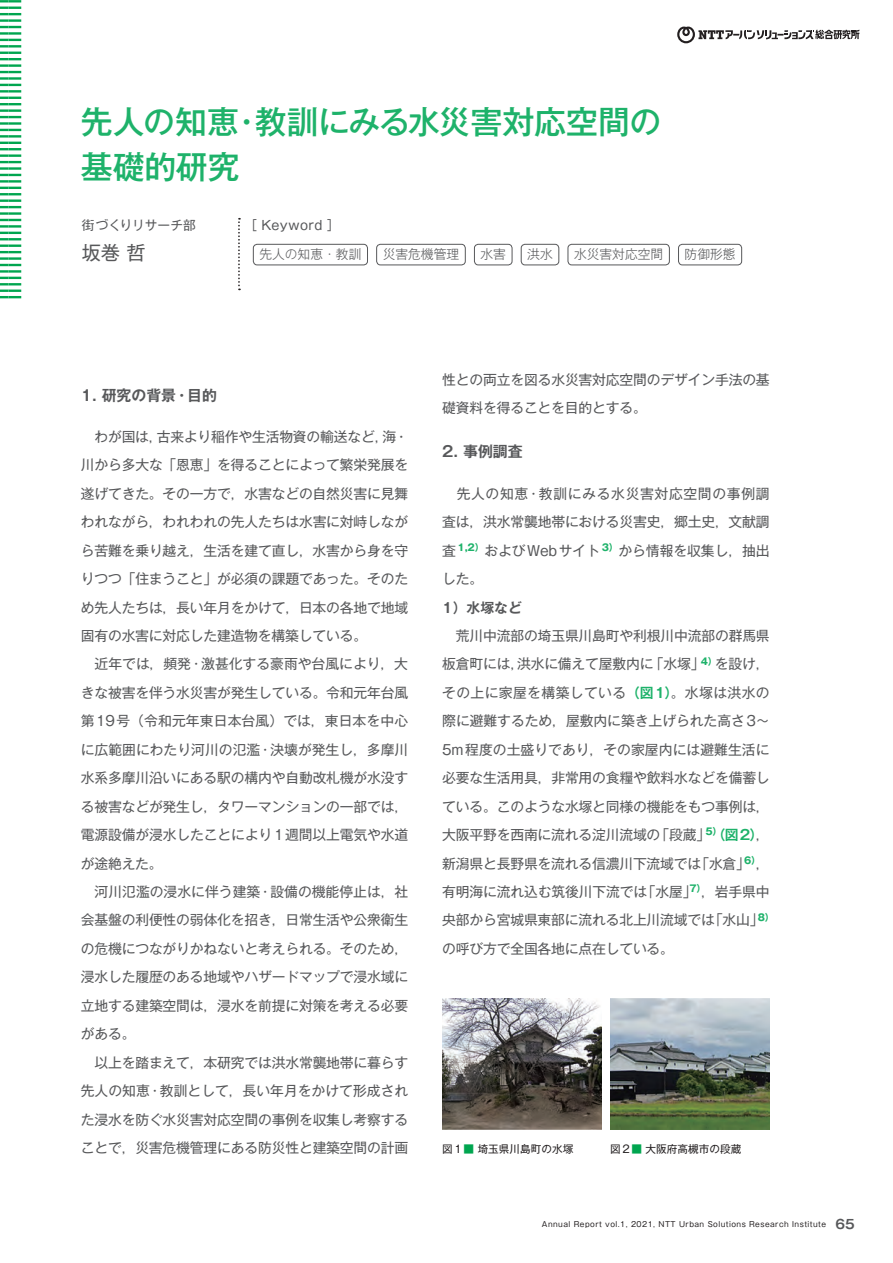
<style>
.page{position:relative;width:893px;height:1263px;background:#fff}
.page>*{position:absolute;margin:0;border:0;box-sizing:border-box;transform-origin:0 0}
.t1{font:500 31.95px/44.4px "Gothic MB101 Pro";color:#1eb26a}
.t2{font:19.2px "Gothic MB101 Pro";color:#57585a}
.t3{font:700 14.85px "Gothic MB101 Pro De";color:#57585a}
.t4{font:13.8px/28.5px "Gothic MB101 Pro";letter-spacing:-.015em;color:#57585a}
.t5{font:700 13.8px "Gothic MB101 Pro De";color:#57585a}
.t6{font:300 12.75px "Gothic MB101 Pro";color:#57585a}
.t7{font:12.75px "Gothic MB101 Pro";color:#57585a}
.t8{font:12.75px "Gothic MB101 Pro";letter-spacing:.04em;color:#57585a}
.t9{font:10.65px "Gothic MB101 Pro";color:#231f20}
.t10{font:7.5px "Gothic MB101 Pro";letter-spacing:.06em;color:#231f20}
.s1{font-family:"Gothic MB101 Pro De";font-weight:700;color:#1eb26a}
.s2{color:#00a54f}
.s3{font-family:"Gothic MB101 Pro De";font-weight:700;font-size:12.75px;color:#57585a}
</style>
<div class="page">
<img style="left:442px;top:998px;width:160px;height:131px">
<img style="left:610px;top:998px;width:160px;height:131px">
<svg style="left:0;top:0;width:21px;height:298px"></svg>
<svg style="left:238px;top:218px;width:2px;height:72px"></svg>
<div style="left:253px;top:244px;width:115px;height:21px;border:1px solid #57585a;border-radius:4px"></div>
<div style="left:376px;top:244px;width:90px;height:21px;border:1px solid #57585a;border-radius:4px"></div>
<div style="left:474px;top:244px;width:38px;height:21px;border:1px solid #57585a;border-radius:4px"></div>
<div style="left:521px;top:244px;width:38px;height:21px;border:1px solid #57585a;border-radius:4px"></div>
<div style="left:568px;top:244px;width:102px;height:21px;border:1px solid #57585a;border-radius:4px"></div>
<div style="left:678px;top:244px;width:64px;height:21px;border:1px solid #57585a;border-radius:4px"></div>
<svg style="left:677px;top:27px;width:182px;height:16px"></svg>
<h1 class="t1" style="left:81px;top:96px;width:582px">先人の知恵･教訓にみる水災害対応空間の基礎的研究</h1>
<p class="t7" style="left:82px;top:215px;width:116px">街づくりリサーチ部</p>
<h2 class="t2" style="left:82px;top:237px;width:65px">坂巻 哲</h2>
<p class="t8" style="left:244px;top:214px;width:97px">［ Keyword ］</p>
<p class="t6" style="left:259px;top:244px;width:104px">先人の知恵･教訓</p>
<p class="t6" style="left:383px;top:244px;width:78px">災害危機管理</p>
<p class="t6" style="left:480px;top:244px;width:27px">水害</p>
<p class="t6" style="left:527px;top:244px;width:27px">洪水</p>
<p class="t6" style="left:574px;top:244px;width:91px">水災害対応空間</p>
<p class="t6" style="left:685px;top:244px;width:53px">防御形態</p>
<p class="t3" style="left:81px;top:383px;width:138px">1. 研究の背景･目的</p>
<p class="t4" style="left:81px;top:420px;width:329px">　わが国は，古来より稲作や生活物資の輸送など，海・川から多大な「恩恵」を得ることによって繁栄発展を遂げてきた。その一方で，水害などの自然災害に見舞われながら，われわれの先人たちは水害に対峙しながら苦難を乗り越え，生活を建て直し，水害から身を守りつつ「住まうこと」が必須の課題であった。そのため先人たちは，長い年月をかけて，日本の各地で地域固有の水害に対応した建造物を構築している。<br>　近年では，頻発･激甚化する豪雨や台風により，大きな被害を伴う水災害が発生している。令和元年台風第19号（令和元年東日本台風）では，東日本を中心に広範囲にわたり河川の氾濫･決壊が発生し，多摩川水系多摩川沿いにある駅の構内や自動改札機が水没する被害などが発生し，タワーマンションの一部では，電源設備が浸水したことにより1週間以上電気や水道が途絶えた。<br>　河川氾濫の浸水に伴う建築･設備の機能停止は，社会基盤の利便性の弱体化を招き，日常生活や公衆衛生の危機につながりかねないと考えられる。そのため，浸水した履歴のある地域やハザードマップで浸水域に立地する建築空間は，浸水を前提に対策を考える必要がある。<br>　以上を踏まえて，本研究では洪水常襲地帯に暮らす先人の知恵･教訓として，長い年月をかけて形成された浸水を防ぐ水災害対応空間の事例を収集し考察することで，災害危機管理にある防災性と建築空間の計画</p>
<p class="t4" style="left:442px;top:364px;width:329px">性との両立を図る水災害対応空間のデザイン手法の基礎資料を得ることを目的とする。</p>
<p class="t3" style="left:442px;top:439px;width:82px">2. 事例調査</p>
<p class="t4" style="left:442px;top:477px;width:329px;text-align:justify">　先人の知恵･教訓にみる水災害対応空間の事例調査は，洪水常襲地帯における災害史，郷土史，文献調査 <sup>1,2）</sup>およびWebサイト <sup>3）</sup>から情報を収集し，抽出した。</p>
<p class="t5" style="left:442px;top:596px;width:81px">1）水塚など</p>
<p class="t4" style="left:442px;top:620px;width:334px">　荒川中流部の埼玉県川島町や利根川中流部の群馬県板倉町には，洪水に備えて屋敷内に「水塚」<sup>4）</sup>を設け，その上に家屋を構築している<span class="s1">（図1）</span>。水塚は洪水の際に避難するため，屋敷内に築き上げられた高さ3～<br>5m程度の土盛りであり，その家屋内には避難生活に必要な生活用具，非常用の食糧や飲料水などを備蓄している。このような水塚と同様の機能をもつ事例は，大阪平野を西南に流れる淀川流域の「段蔵」<sup>5）</sup><span class="s1">（図2）</span>，新潟県と長野県を流れる信濃川下流域では「水倉」<sup>6）</sup>，有明海に流れ込む筑後川下流では「水屋」<sup>7）</sup>，岩手県中央部から宮城県東部に流れる北上川流域では「水山」<sup>8）</sup>の呼び方で全国各地に点在している。</p>
<p class="t9" style="left:442px;top:1140px;width:133px">図１<span class="s2">■</span> 埼玉県川島町の水塚</p>
<p class="t9" style="left:610px;top:1140px;width:133px">図２<span class="s2">■</span> 大阪府高槻市の段蔵</p>
<p class="t10" style="left:542px;top:1218px;width:314px">Annual Report vol.1, 2021, NTT Urban Solutions Research Institute <span class="s3">65</span></p>
</div>
